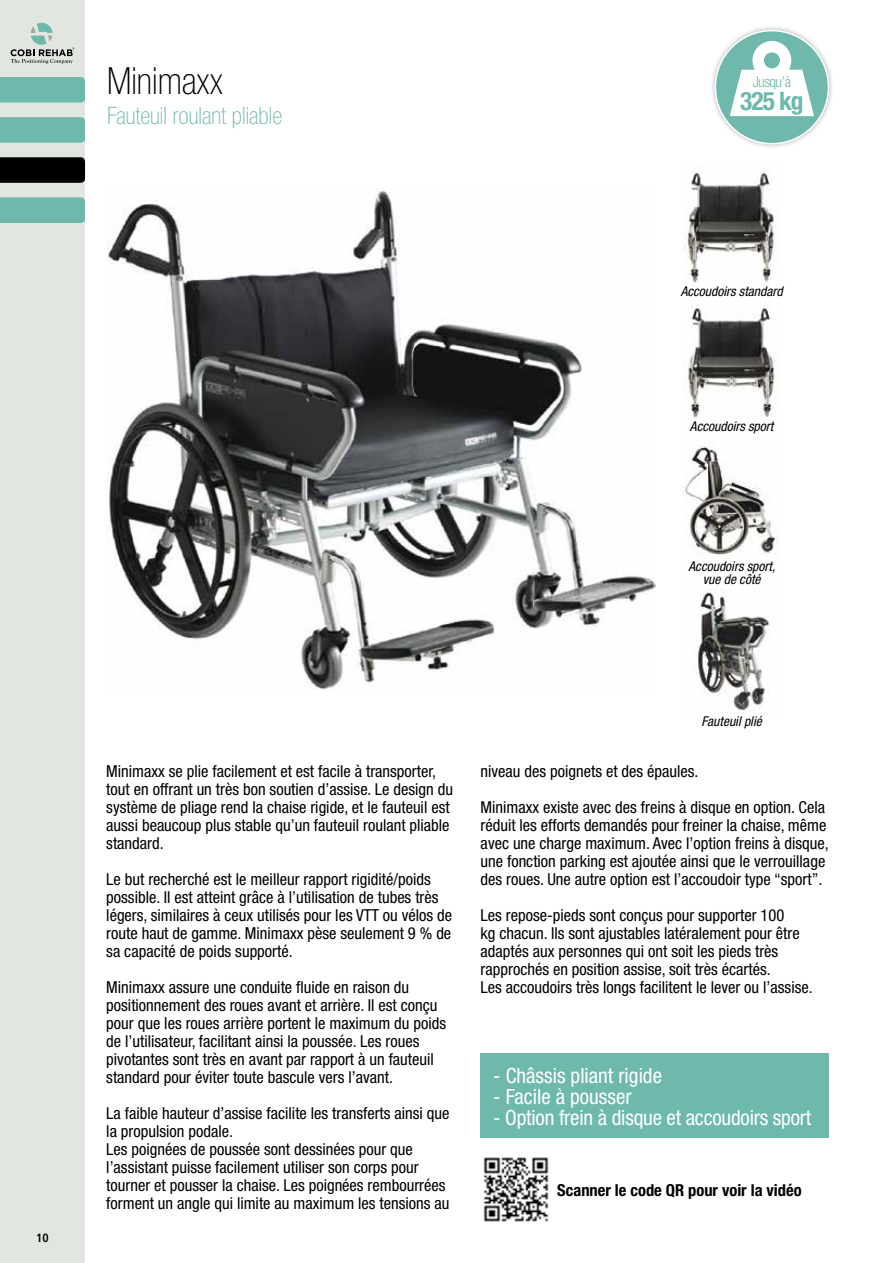
<style>
.page{position:relative;width:893px;height:1263px;background:#fff}
.page>*{position:absolute;margin:0;border:0;box-sizing:border-box;transform-origin:0 0}
.t1{font:100 condensed 37.5px "Helvetica Neue";color:#000}
.t2{font:700 condensed 25.5px "Helvetica Neue";color:#6eb8ac}
.t3{font:100 condensed 24px "Helvetica Neue";color:#6eb8ac}
.t4{font:condensed 21px "Helvetica Neue";letter-spacing:-.01em;color:#fff}
.t5{font:condensed 16.5px/18px "Helvetica Neue";color:#000}
.t6{font:700 condensed 16.5px "Helvetica Neue";color:#000}
.t7{font:300 condensed 15px "Helvetica Neue";letter-spacing:-.04em;color:#6eb8ac}
.t8{font:italic condensed 13.5px/13.5px "Helvetica Neue";color:#000;text-align:center}
.t9{font:700 condensed 12px "Frutiger LT Pro";color:#000}
</style>
<div class="page">
<div style="left:0;top:0;width:85px;height:1263px;background:#e2e6e1"></div>
<svg style="left:11px;top:23px;width:63px;height:41px"></svg>
<div style="left:480px;top:1053px;width:349px;height:84px;background:#6eb8ac"></div>
<img style="left:483px;top:1157px;width:66px;height:65px">
<img style="left:683px;top:167px;width:96px;height:544px">
<img style="left:106px;top:191px;width:549px;height:498px">
<div style="left:709px;top:25px;width:126px;height:125px;background:#000;opacity:.3"></div>
<div style="left:715px;top:31px;width:113px;height:113px;background:#6eb8ac;border-radius:50%"></div>
<svg style="left:730px;top:41px;width:84px;height:75px"></svg>
<div style="left:715px;top:30px;width:114px;height:114px;border:2px solid #fff;border-radius:50%"></div>
<div style="left:0;top:77px;width:85px;height:26px;background:#6eb8ac"></div>
<svg style="left:0;top:117px;width:85px;height:26px;background:#70b8ad"></svg>
<svg style="left:0;top:157px;width:85px;height:26px;background:#040404"></svg>
<div style="left:0;top:197px;width:85px;height:26px;background:#6eb8ac"></div>
<h1 class="t1" style="left:107px;top:60px;width:117px">Minimaxx</h1>
<h3 class="t3" style="left:107px;top:102px;width:177px">Fauteuil roulant pliable</h3>
<p class="t7" style="left:753px;top:74px;width:40px">Jusqu’à</p>
<h2 class="t2" style="left:740px;top:85px;width:65px">325 kg</h2>
<p class="t9" style="left:36px;top:1231px;width:14px">10</p>
<p class="t8" style="left:681px;top:284px;width:103px">Accoudoirs standard</p>
<p class="t8" style="left:690px;top:419px;width:85px">Accoudoirs sport</p>
<p class="t8" style="left:688px;top:559px;width:88px">Accoudoirs sport, vue de côté</p>
<p class="t5" style="left:106px;top:762px;width:348px">Minimaxx se plie facilement et est facile à transporter, tout en offrant un très bon soutien d’assise. Le design du système de pliage rend la chaise rigide, et le fauteuil est aussi beaucoup plus stable qu’un fauteuil roulant pliable standard.</p>
<p class="t5" style="left:106px;top:870px;width:347px">Le but recherché est le meilleur rapport rigidité/poids possible. Il est atteint grâce à l’utilisation de tubes très légers, similaires à ceux utilisés pour les VTT ou vélos de route haut de gamme. Minimaxx pèse seulement 9 % de sa capacité de poids supporté.</p>
<p class="t5" style="left:106px;top:978px;width:341px">Minimaxx assure une conduite fluide en raison du positionnement des roues avant et arrière. Il est conçu pour que les roues arrière portent le maximum du poids de l’utilisateur, facilitant ainsi la poussée. Les roues pivotantes sont très en avant par rapport à un fauteuil standard pour éviter toute bascule vers l’avant.</p>
<p class="t5" style="left:106px;top:1104px;width:345px">La faible hauteur d’assise facilite les transferts ainsi que la propulsion podale.<br>Les poignées de poussée sont dessinées pour que l’assistant puisse facilement utiliser son corps pour tourner et pousser la chaise. Les poignées rembourrées forment un angle qui limite au maximum les tensions au</p>
<p class="t8" style="left:701px;top:715px;width:62px">Fauteuil plié</p>
<p class="t5" style="left:480px;top:753px;width:346px;line-height:36px">niveau des poignets et des épaules.<br>Minimaxx existe avec des freins à disque en option. Cela</p>
<p class="t5" style="left:480px;top:816px;width:350px">réduit les efforts demandés pour freiner la chaise, même avec une charge maximum. Avec l’option freins à disque, une fonction parking est ajoutée ainsi que le verrouillage des roues. Une autre option est l’accoudoir type “sport”.</p>
<p class="t5" style="left:480px;top:906px;width:334px">Les repose-pieds sont conçus pour supporter 100<br>kg chacun. Ils sont ajustables latéralement pour être adaptés aux personnes qui ont soit les pieds très rapprochés en position assise, soit très écartés.<br>Les accoudoirs très longs facilitent le lever ou l’assise.</p>
<p class="t4" style="left:493px;top:1063px;width:170px">- Châssis pliant rigide</p>
<p class="t4" style="left:493px;top:1084px;width:140px">- Facile à pousser</p>
<p class="t4" style="left:493px;top:1105px;width:320px">- Option frein à disque et accoudoirs sport</p>
<p class="t6" style="left:557px;top:1180px;width:246px">Scanner le code QR pour voir la vidéo</p>
</div>
